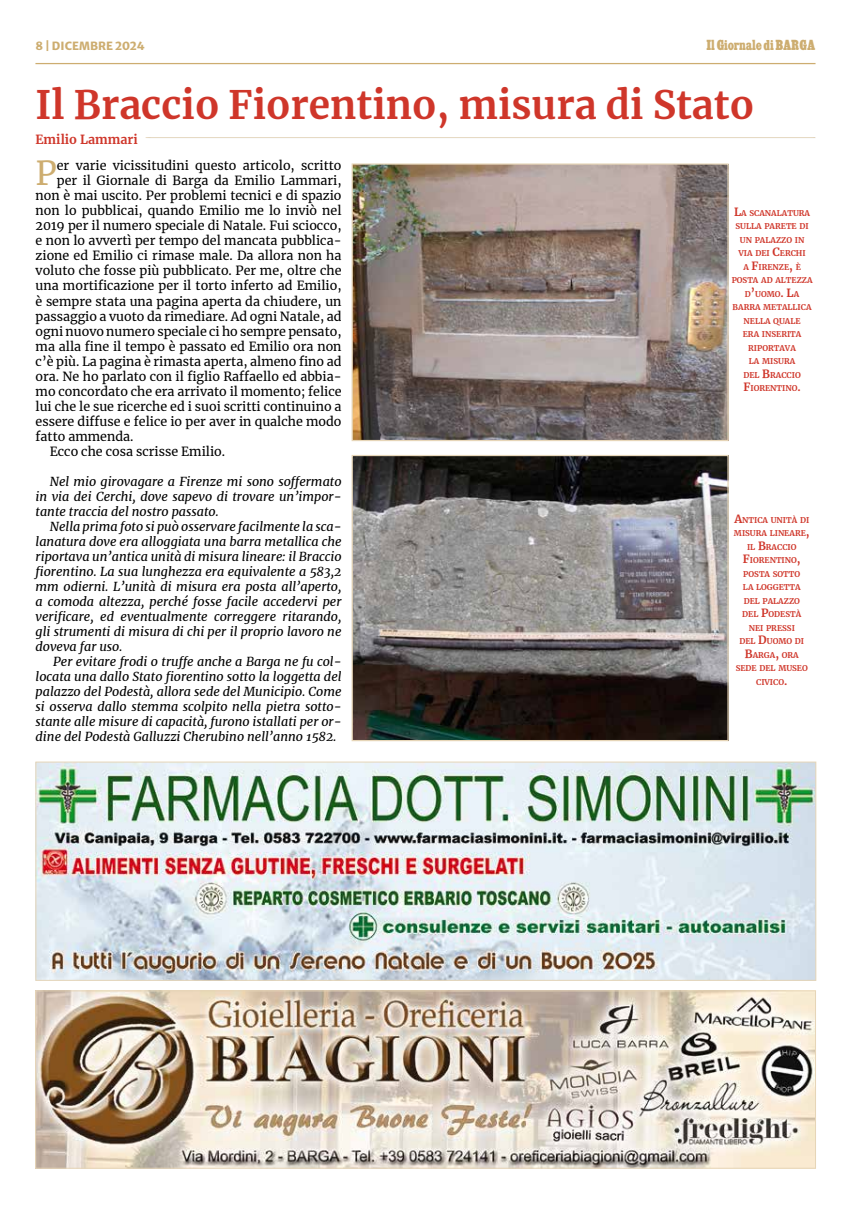
<style>
.page{position:relative;width:851px;height:1205px;background:#fff}
.page>*{position:absolute;margin:0;border:0;box-sizing:border-box;transform-origin:0 0}
.t1{font:700 38.75px "Merriweather";color:#cf362a}
.t2{font:32.75px "Merriweather";color:#cdad70}
.t3{font:12.5px "Merriweather";color:#000}
.t4{font:italic 12.5px/15px "Merriweather";color:#000;text-align:justify}
.t5{font:700 12.5px "Merriweather";color:#cf362a}
.t6{font:11.25px "Cairo";color:#cdad70}
.t7{font:11.25px "Merriweather Sans";letter-spacing:.005em;color:#cdad70}
.t8{font:700 7.88px/13.5px "Merriweather";color:#cf362a;text-align:center}
.s1{font-size:11.25px}
</style>
<div class="page">
<hr style="left:35px;top:63px;width:780px;height:1px;background:#cdad70">
<hr style="left:144px;top:136px;width:673px;height:3px;background:#000;opacity:.5">
<img style="left:38px;top:764px;width:776px;height:214px">
<div style="left:36px;top:762px;width:780px;height:218px;border:1px solid #e6d5b7"></div>
<img style="left:37px;top:992px;width:776px;height:174px">
<div style="left:35px;top:990px;width:780px;height:178px;border:1px solid #e6d5b7"></div>
<img style="left:353px;top:165px;width:373px;height:274px">
<div style="left:351px;top:163px;width:377px;height:278px;border:1px solid #e6d5b7"></div>
<img style="left:353px;top:457px;width:373px;height:282px">
<div style="left:351px;top:455px;width:377px;height:286px;border:1px solid #e6d5b7"></div>
<p class="t7" style="left:35px;top:37px;width:111px">8 | DICEMBRE 2024</p>
<p class="t6" style="left:706px;top:40px;width:110px">Il Giornale di BARGA</p>
<h1 class="t1" style="left:35px;top:78px;width:720px">Il Braccio Fiorentino, misura di Stato</h1>
<h2 class="t2" style="left:36px;top:151px;width:23px">P</h2>
<p class="t3" style="left:57px;top:157px;width:286px">er varie vicissitudini questo articolo, scritto</p>
<p class="t5" style="left:35px;top:131px;width:104px">Emilio Lammari</p>
<p class="t3" style="left:57px;top:172px;width:286px">per il Giornale di Barga da Emilio Lammari,</p>
<p class="t3" style="left:36px;top:187px;width:307px">non è mai uscito. Per problemi tecnici e di spazio</p>
<p class="t3" style="left:36px;top:202px;width:307px">non lo pubblicai, quando Emilio me lo inviò nel</p>
<p class="t3" style="left:36px;top:217px;width:307px">2019 per il numero speciale di Natale. Fui sciocco,</p>
<p class="t3" style="left:36px;top:232px;width:307px">e non lo avvertì per tempo del mancata pubblica-</p>
<p class="t3" style="left:36px;top:247px;width:307px">zione ed Emilio ci rimase male. Da allora non ha</p>
<p class="t3" style="left:36px;top:262px;width:307px">voluto che fosse più pubblicato. Per me, oltre che</p>
<p class="t3" style="left:36px;top:277px;width:307px">una mortificazione per il torto inferto ad Emilio,</p>
<p class="t3" style="left:36px;top:292px;width:307px">è sempre stata una pagina aperta da chiudere, un</p>
<p class="t3" style="left:36px;top:307px;width:307px">passaggio a vuoto da rimediare. Ad ogni Natale, ad</p>
<p class="t3" style="left:36px;top:322px;width:307px">ogni nuovo numero speciale ci ho sempre pensato,</p>
<p class="t3" style="left:36px;top:337px;width:307px">ma alla fine il tempo è passato ed Emilio ora non</p>
<p class="t3" style="left:36px;top:352px;width:307px">c’è più. La pagina è rimasta aperta, almeno fino ad</p>
<p class="t3" style="left:36px;top:367px;width:307px">ora. Ne ho parlato con il figlio Raffaello ed abbia-</p>
<p class="t3" style="left:36px;top:382px;width:307px">mo concordato che era arrivato il momento; felice</p>
<p class="t3" style="left:36px;top:397px;width:307px">lui che le sue ricerche ed i suoi scritti continuino a</p>
<p class="t3" style="left:36px;top:412px;width:307px">essere diffuse e felice io per aver in qualche modo</p>
<p class="t3" style="left:36px;top:427px;width:99px">fatto ammenda.</p>
<p class="t3" style="left:50px;top:442px;width:177px">Ecco che cosa scrisse Emilio.</p>
<p class="t4" style="left:36px;top:473px;width:307px;text-indent:14px">Nel mio girovagare a Firenze mi sono soffermato in via dei Cerchi, dove sapevo di trovare un’impor&shy;tante traccia del nostro passato.</p>
<p class="t4" style="left:36px;top:518px;width:307px;text-indent:14px">Nella prima foto si può osservare facilmente la sca&shy;lanatura dove era alloggiata una barra metallica che riportava un’antica unità di misura lineare: il Braccio fiorentino. La sua lunghezza era equivalente a 583,2 mm odierni. L’unità di misura era posta all’aperto, a comoda altezza, perché fosse facile accedervi per verificare, ed eventualmente correggere ritarando, gli strumenti di misura di chi per il proprio lavoro ne doveva far uso.</p>
<p class="t4" style="left:36px;top:653px;width:307px;text-indent:18px">Per evitare frodi o truffe anche a Barga ne fu col&shy;locata una dallo Stato fiorentino sotto la loggetta del palazzo del Podestà, allora sede del Municipio. Come si osserva dallo stemma scolpito nella pietra sotto&shy;stante alle misure di capacità, furono istallati per or&shy;dine del Podestà Galluzzi Cherubino nell’anno 1582.</p>
<p class="t8" style="left:731px;top:206px;width:82px"><span class="s1">L</span>A SCANALATURA<br>SULLA PARETE DI<br>UN PALAZZO IN<br>VIA DEI <span class="s1">C</span>ERCHI<br>A <span class="s1">F</span>IRENZE<span class="s1">,</span> È<br>POSTA AD ALTEZZA<br>D<span class="s1">’</span>UOMO<span class="s1">. L</span>A<br>BARRA METALLICA<br>NELLA QUALE<br>ERA INSERITA<br>RIPORTAVA<br>LA MISURA<br>DEL <span class="s1">B</span>RACCIO<br><span class="s1">F</span>IORENTINO<span class="s1">.</span></p>
<p class="t8" style="left:733px;top:513px;width:77px"><span class="s1">A</span>NTICA UNITÀ DI<br>MISURA LINEARE<span class="s1">,<br></span>IL <span class="s1">B</span>RACCIO<br><span class="s1">F</span>IORENTINO<span class="s1">,<br></span>POSTA SOTTO<br>LA LOGGETTA<br>DEL PALAZZO<br>DEL <span class="s1">P</span>ODESTÀ<br>NEI PRESSI<br>DEL <span class="s1">D</span>UOMO DI<br><span class="s1">B</span>ARGA<span class="s1">,</span> ORA<br>SEDE DEL MUSEO<br>CIVICO<span class="s1">.</span></p>
</div>
